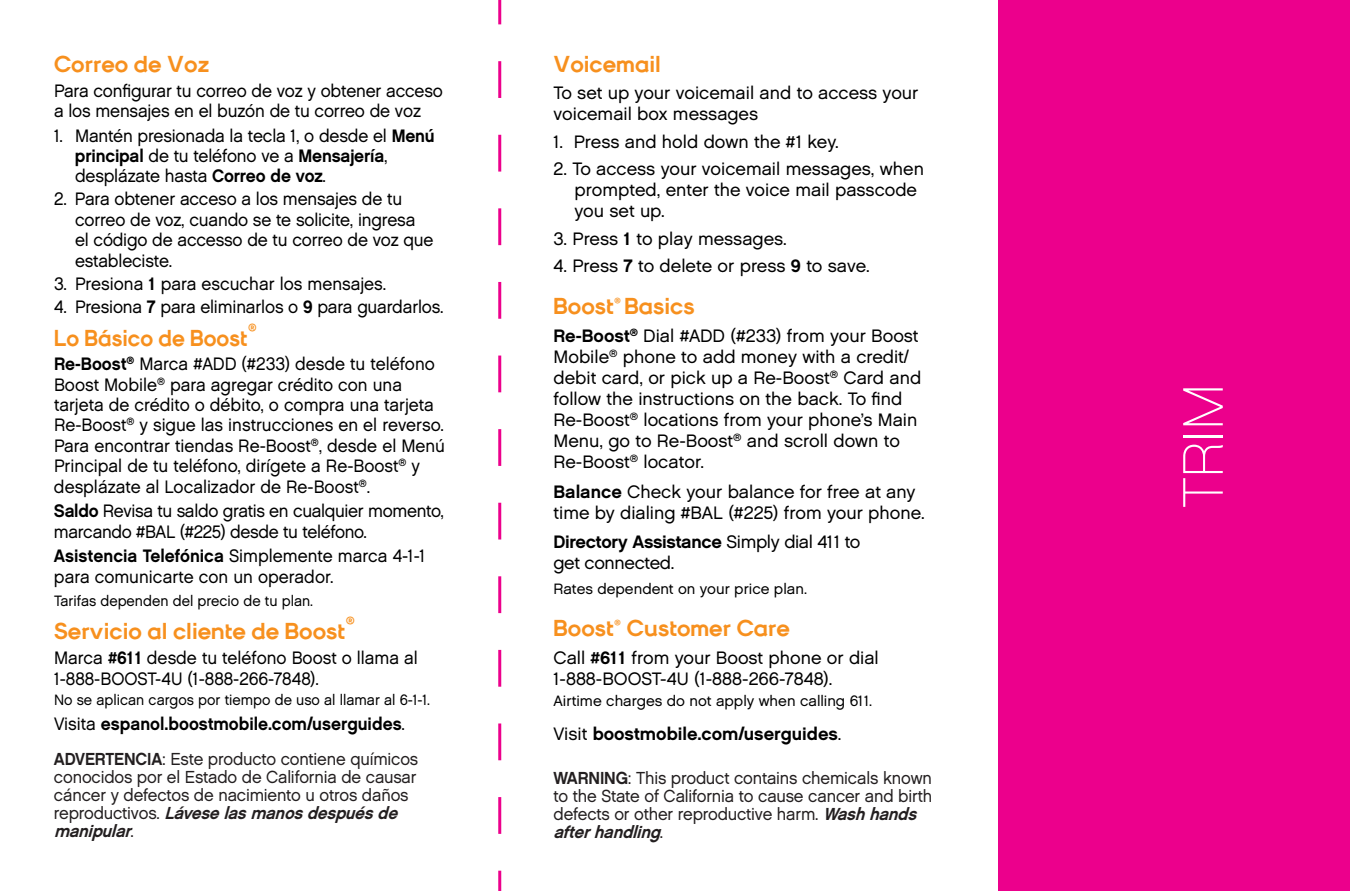
<style>
.page{position:relative;width:1350px;height:891px;background:#fff}
.page>*{position:absolute;margin:0;border:0;box-sizing:border-box;transform-origin:0 0}
.t1{font:57px "Chalet Paris Nineteen Sixty";color:#fff}
.t2{font:900 24px "Boost Neo";color:#f7901e}
.t3{font:900 24px "Boost Neo";color:#f7901e;scale:.95 1}
.t4{font:18px/20.4px "Chalet London Nineteen Sixty";color:#000;scale:.95 1}
.t5{font:18px/21px "Chalet London Nineteen Sixty";color:#000}
.t6{font:18px/20.4px "Chalet London Nineteen Sixty";letter-spacing:-.02em;color:#000;scale:.95 1}
.t7{font:18px "Chalet New York Nineteen Sixty";color:#000;scale:.95 1}
.t8{font:18px "Chalet New York Nineteen Sixty";letter-spacing:-.02em;color:#000}
.t9{font:18px "Chalet New York Nineteen Sixty";color:#000}
.t10{font:18px "Chalet London Nineteen Sixty";letter-spacing:-.02em;color:#000}
.t11{font:17.4px/18px "Chalet London Nineteen Sixty";letter-spacing:-.01em;color:#231f20;text-align:justify;scale:.95 1}
.t12{font:italic 17.4px/18px "Chalet New York Nineteen Sixty";color:#231f20;scale:.95 1}
.t13{font:15px "Chalet London Nineteen Sixty";color:#000;scale:.95 1}
.t14{font:15px "Chalet London Nineteen Sixty";color:#000}
.s1{font-family:"Chalet New York Nineteen Sixty"}
.s2{font-family:"Chalet London Nineteen Sixty"}
.s3{font-size:33px}
.s4{font-family:"Chalet London Nineteen Sixty";font-style:normal}
.s5{font-family:"Chalet New York Nineteen Sixty";font-style:italic}
</style>
<div class="page">
<div style="left:999px;top:0;width:351px;height:891px;background:#ec008c"></div>
<svg style="left:498px;top:0;width:3px;height:891px"></svg>
<h2 class="t2" style="left:54px;top:56px;width:157px">Correo de Voz</h2>
<p class="t4" style="left:54px;top:82px;width:411px">Para configurar tu correo de voz y obtener acceso a los mensajes en el buzón de tu correo de voz</p>
<p class="t4" style="left:54px;top:127px;width:402px">1. Mantén presionada la tecla 1, o desde el <span class="s1">Menú</span></p>
<p class="t7" style="left:75px;top:149px;width:331px">principal <span class="s2">de tu teléfono ve a</span> Mensajería<span class="s2">,</span></p>
<p class="t4" style="left:75px;top:168px;width:266px">desplázate hasta <span class="s1">Correo de voz</span>.</p>
<p class="t4" style="left:75px;top:191px;width:379px;text-indent:-21px">2. Para obtener acceso a los mensajes de tu correo de voz, cuando se te solicite, ingresa el código de accesso de tu correo de voz que estableciste.</p>
<p class="t4" style="left:54px;top:275px;width:351px">3. Presiona <span class="s1">1</span> para escuchar los mensajes.</p>
<p class="t4" style="left:54px;top:298px;width:412px">4. Presiona <span class="s1">7</span> para eliminarlos o <span class="s1">9</span> para guardarlos.</p>
<h2 class="t3" style="left:54px;top:329px;width:215px">Lo Básico de Boost<span class="s3">®</span></h2>
<p class="t4" style="left:54px;top:356px;width:413px"><span class="s1">Re-Boost</span><sup>®</sup> Marca #ADD (#233) desde tu teléfono Boost Mobile<sup>®</sup> para agregar crédito con una tarjeta de crédito o débito, o compra una tarjeta Re-Boost<sup>®</sup> y sigue las instrucciones en el reverso.<br>Para encontrar tiendas Re-Boost<sup>®</sup>, desde el Menú Principal de tu teléfono, dirígete a Re-Boost<sup>®</sup> y desplázate al Localizador de Re-Boost<sup>®</sup>.</p>
<p class="t6" style="left:54px;top:503px;width:412px"><span class="s1">Saldo</span> Revisa tu saldo gratis en cualquier momento, marcando #BAL (#225) desde tu teléfono.</p>
<p class="t4" style="left:54px;top:548px;width:392px"><span class="s1">Asistencia Telefónica</span> Simplemente marca 4-1-1 para comunicarte con un operador.</p>
<p class="t13" style="left:54px;top:595px;width:274px">Tarifas dependen del precio de tu plan.</p>
<h2 class="t2" style="left:54px;top:623px;width:303px">Servicio al cliente de Boost<span class="s3">®</span></h2>
<p class="t4" style="left:54px;top:649px;width:385px">Marca <span class="s1">#611</span> desde tu teléfono Boost o llama al<br>1-888-BOOST-4U (1-888-266-7848).</p>
<p class="t13" style="left:54px;top:694px;width:397px">No se aplican cargos por tiempo de uso al llamar al 6-1-1.</p>
<p class="t7" style="left:54px;top:716px;width:371px"><span class="s2">Visita</span> espanol.boostmobile.com/userguides<span class="s2">.</span></p>
<p class="t11" style="left:54px;top:752px;width:385px"><span class="s1">ADVERTENCIA</span>: Este producto contiene químicos conocidos por el Estado de California de causar cáncer y defectos de nacimiento u otros daños</p>
<p class="t12" style="left:54px;top:806px;width:367px"><span class="s4">r e p r o d u c t i v o s .</span> Lávese lasmanosdespuésde manipular<span class="s4">.</span></p>
<h2 class="t2" style="left:554px;top:56px;width:109px">Voicemail</h2>
<p class="t5" style="left:554px;top:85px;width:367px">To set up your voicemail and to access your voicemail box messages</p>
<p class="t5" style="left:554px;top:133px;width:287px">1. Press and hold down the #1 key.</p>
<p class="t5" style="left:575px;top:161px;width:351px;text-indent:-21px">2. To access your voicemail messages, when prompted, enter the voice mail passcode you set up.</p>
<p class="t5" style="left:554px;top:230px;width:235px">3. Press <span class="s1">1</span> to play messages.</p>
<p class="t5" style="left:554px;top:258px;width:318px">4. Press <span class="s1">7</span> to delete or press <span class="s1">9</span> to save.</p>
<h2 class="t2" style="left:554px;top:298px;width:143px">Boost®Basics</h2>
<p class="t5" style="left:554px;top:327px;width:369px"><span class="s1">Re-Boost</span><sup>®</sup> Dial #ADD (#233) from your Boost Mobile<sup>®</sup> phone to add money with a credit/ debit card, or pick up a Re-Boost<sup>®</sup> Card and follow the instructions on the back. To find Re-Boost<sup>®</sup> locations from your phone’s Main Menu, go to Re-Boost<sup>®</sup> and scroll down to Re-Boost<sup>®</sup> locator.</p>
<p class="t5" style="left:554px;top:483px;width:373px"><span class="s1">Balance</span> Check your balance for free at any time by dialing #BAL (#225) from your phone.</p>
<p class="t8" style="left:554px;top:535px;width:309px">Directory Assistance <span class="s2">Simply dial 411 to</span></p>
<p class="t10" style="left:554px;top:556px;width:122px">get connected.</p>
<p class="t14" style="left:554px;top:583px;width:255px">Rates dependent on your price plan.</p>
<h2 class="t2" style="left:554px;top:620px;width:238px">Boost® Customer Care</h2>
<p class="t5" style="left:554px;top:649px;width:327px">Call <span class="s1">#611</span> from your Boost phone or dial<br>1-888-BOOST-4U (1-888-266-7848).</p>
<p class="t14" style="left:554px;top:695px;width:320px">Airtime charges do not apply when calling 611.</p>
<p class="t9" style="left:554px;top:727px;width:290px"><span class="s2">Visit</span> boostmobile.com/userguides<span class="s2">.</span></p>
<p class="t11" style="left:554px;top:771px;width:400px"><span class="s1">WARNING</span>: This product contains chemicals known to the State of California to cause cancer and birth defects or other reproductive harm. <span class="s5">Wash hands</span></p>
<p class="t12" style="left:553px;top:825px;width:118px">afterhandling<span class="s4">.</span></p>
<h1 class="t1" style="left:1180px;top:507px;width:125px;rotate:-90deg">TRIM</h1>
</div>
